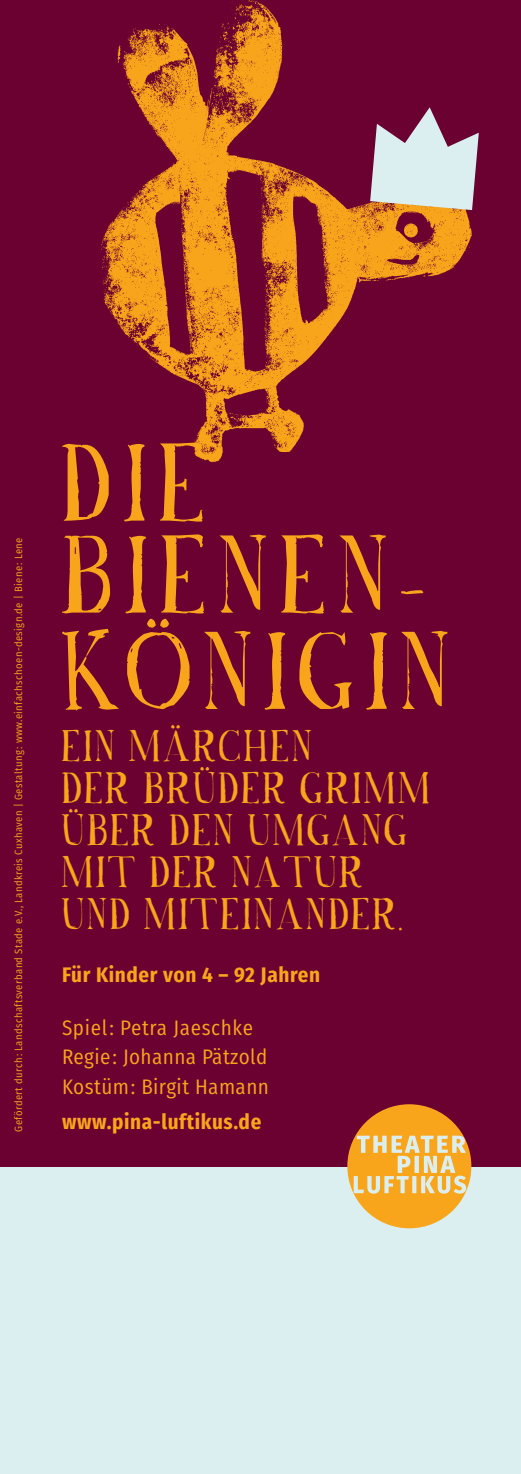
<style>
.page{position:relative;width:521px;height:1474px;background:#fff}
.page>*{position:absolute;margin:0;border:0;box-sizing:border-box;transform-origin:0 0}
.t1{font:105px/94.1px "A Fontwith Serifs";letter-spacing:.05em;color:#f9a51b}
.t2{font:42px/42px "A Fontwith Serifs";color:#f9a51b}
.t3{font:21px/29.8px "Fira Sans Condensed";letter-spacing:.02em;color:#f9a51b}
.t4{font:700 21px "Fira Sans Condensed";letter-spacing:.03em;color:#f9a51b}
.t5{font:10.5px "Fira Sans Condensed";letter-spacing:.04em;color:#f9a51b}
</style>
<div class="page">
<div style="left:0;top:1166px;width:521px;height:307px;background:#dbeff1"></div>
<div style="left:0;top:0;width:521px;height:1166px;background:#6b0131"></div>
<img style="left:99px;top:0;width:373px;height:462px">
<div style="left:347px;top:1104px;width:124px;height:124px;background:#f9a51b;border-radius:50%"></div>
<svg style="left:354px;top:1135px;width:112px;height:58px"></svg>
<svg style="left:370px;top:107px;width:109px;height:103px"></svg>
<p class="t5" style="left:11px;top:1131px;width:595px;rotate:-90deg">Gefördert durch: Landschaftsverband Stade e.V., Landkreis Cuxhaven | Gestaltung: www.einfachschoen-design.de | Biene: Lene</p>
<h1 class="t1" style="left:62px;top:441px;width:397px">DIE<br>BIENEN-<br>KÖNIGIN</h1>
<h2 class="t2" style="left:62px;top:727px;width:372px">EIN MÄRCHEN<br>DER BRÜDER GRIMM<br>ÜBER DEN UMGANG<br>MIT DER NATUR<br>UND MITEINANDER.</h2>
<h3 class="t4" style="left:62px;top:957px;width:259px">Für Kinder von 4 – 92 Jahren</h3>
<h3 class="t3" style="left:62px;top:1011px;width:208px">Spiel: Petra Jaeschke<br>Regie: Johanna Pätzold<br>Kostüm: Birgit Hamann</h3>
<h3 class="t4" style="left:62px;top:1104px;width:201px">www.pina-luftikus.de</h3>
</div>
